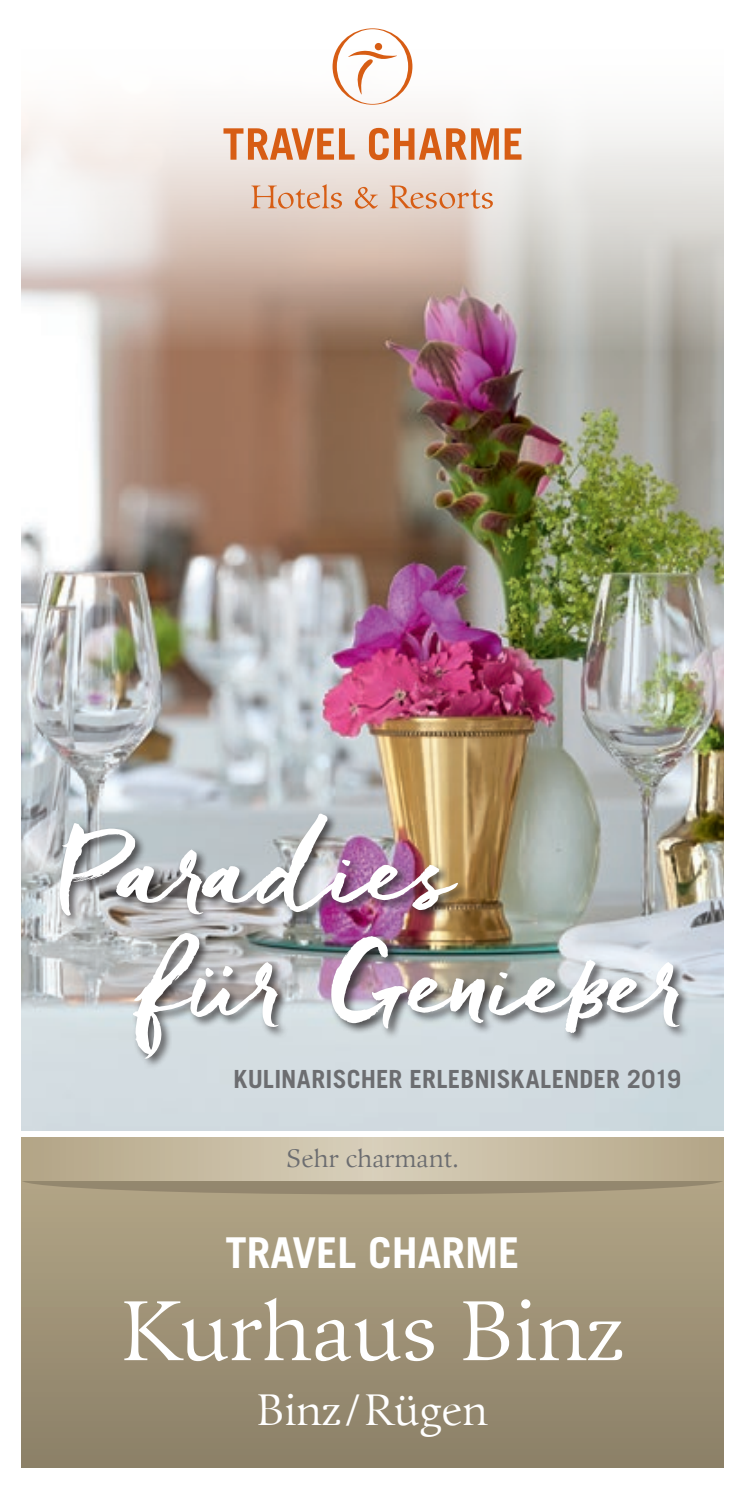
<style>
.page{position:relative;width:745px;height:1489px;background:#fff}
.page>*{position:absolute;margin:0;border:0;box-sizing:border-box;transform-origin:0 0}
.t1{font:112.5px/112.5px "Freeland";letter-spacing:.005em;color:#fff}
.t2{font:82.5px "Guardi LT";color:#fff}
.t3{font:700 42.5px "Trade Gothic LT";color:#fff}
.t4{font:42.5px "Guardi LT";color:#fff}
.t5{font:700 25px "Trade Gothic LT";letter-spacing:.005em;color:#6c6d70}
.t6{font:25px "Guardi LT";color:#6c6d70}
</style>
<div class="page">
<img style="left:21px;top:351px;width:702px;height:779px">
<svg style="left:21px;top:61px;width:703px;height:290px"></svg>
<div style="left:21px;top:1180px;width:702px;height:287px;background:linear-gradient(to bottom,#b1a485,#8c8068)"></div>
<div style="left:21px;top:1165px;width:702px;height:29px;background:linear-gradient(to right,#93876e,#93876e);border-radius:50%"></div>
<svg style="left:21px;top:1137px;width:702px;height:43px;background:#c5baa0"></svg>
<div style="left:57px;top:810px;width:634px;height:260px;background:#231f20;opacity:.75"></div>
<svg style="left:251px;top:184px;width:91px;height:25px;background:#e2bca6"></svg>
<svg style="left:354px;top:187px;width:23px;height:22px"></svg>
<svg style="left:389px;top:185px;width:103px;height:24px;background:#e2bda7"></svg>
<svg style="left:223px;top:128px;width:131px;height:32px;background:#e5a883"></svg>
<svg style="left:368px;top:128px;width:20px;height:32px"></svg>
<svg style="left:394px;top:128px;width:104px;height:32px;background:#e39f76"></svg>
<svg style="left:504px;top:128px;width:17px;height:32px"></svg>
<svg style="left:332px;top:28px;width:80px;height:77px"></svg>
<div style="left:374px;top:43px;width:8px;height:7px;background:#d75d14;border-radius:50%"></div>
<h1 class="t1" style="left:139px;top:805px;width:550px;text-indent:-83px">Paradies<br>für Genießer</h1>
<p class="t5" style="left:233px;top:1063px;width:449px">KULINARISCHER ERLEBNISKALENDER 2019</p>
<p class="t6" style="left:286px;top:1142px;width:174px">Sehr charmant.</p>
<h3 class="t3" style="left:225px;top:1226px;width:295px">TRAVEL CHARME</h3>
<h2 class="t2" style="left:121px;top:1280px;width:504px">Kurhaus Binz</h2>
<h3 class="t4" style="left:257px;top:1384px;width:232px">Binz /Rügen</h3>
</div>
